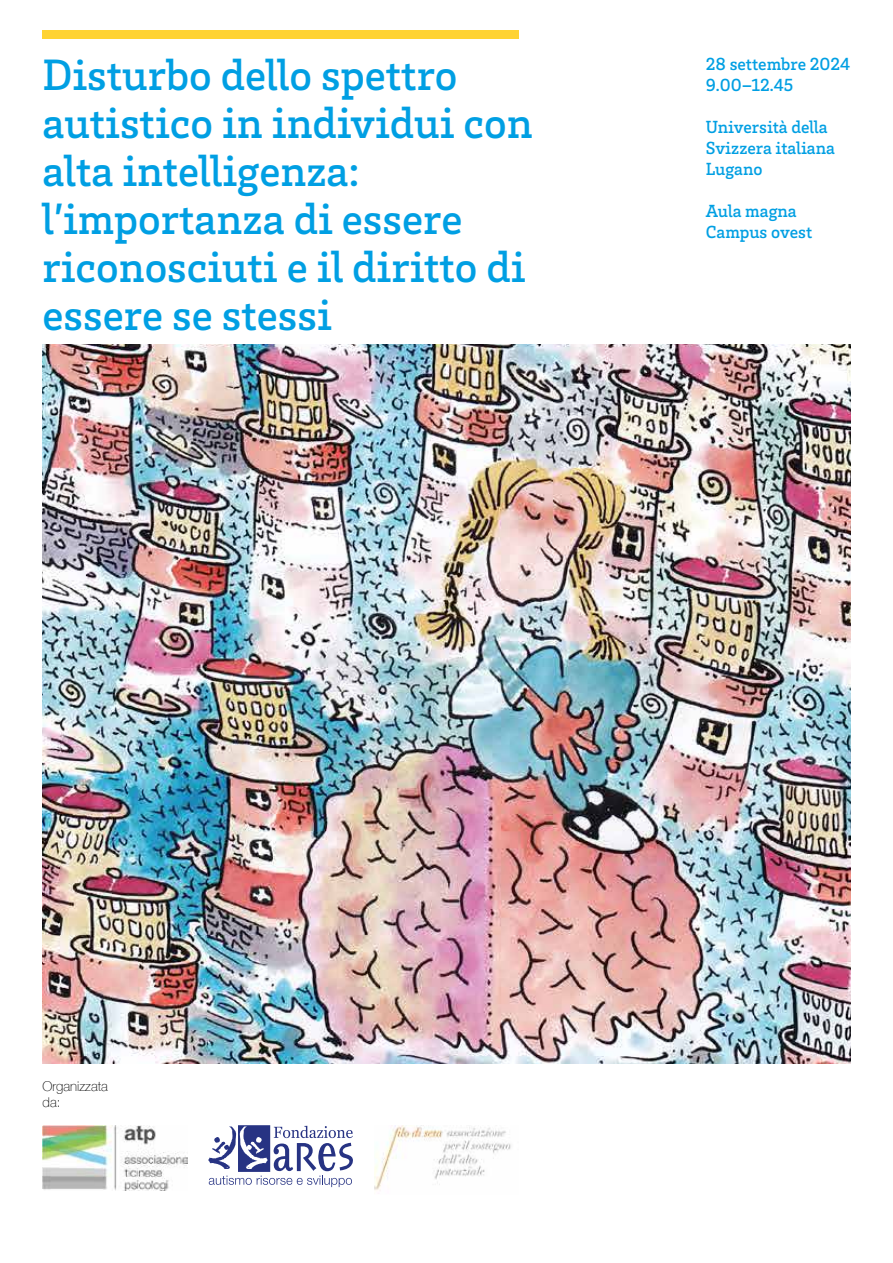
<style>
.page{position:relative;width:893px;height:1263px;background:#fff}
.page>*{position:absolute;margin:0;border:0;box-sizing:border-box;transform-origin:0 0}
.t1{font:500 45px/48px "Brix Slab";color:#009fe3}
.t2{font:500 18px/21px "Brix Slab";color:#009fe3}
.t3{font:100 13.5px/16.5px "Helvetica Neue LT";color:#000}
</style>
<div class="page">
<img style="left:43px;top:344px;width:807px;height:719px">
<img style="left:43px;top:1125px;width:144px;height:66px">
<img style="left:374px;top:1125px;width:137px;height:65px">
<div style="left:43px;top:30px;width:476px;height:8px;background:#ffd332"></div>
<svg style="left:208px;top:1125px;width:145px;height:62px"></svg>
<p class="t1" style="left:43px;top:49px;width:492px">Disturbo dello spettro autistico in individui con alta intelligenza: l’importanza di essere riconosciuti e il diritto di essere se stessi</p>
<p class="t2" style="left:706px;top:53px;width:146px">28 settembre 2024<br>9.00–12.45</p>
<p class="t2" style="left:706px;top:116px;width:131px">Università della<br>Svizzera italiana<br>Lugano</p>
<p class="t2" style="left:706px;top:200px;width:108px">Aula magna<br>Campus ovest</p>
<p class="t3" style="left:43px;top:1078px;width:67px">Organizzata da:</p>
</div>
